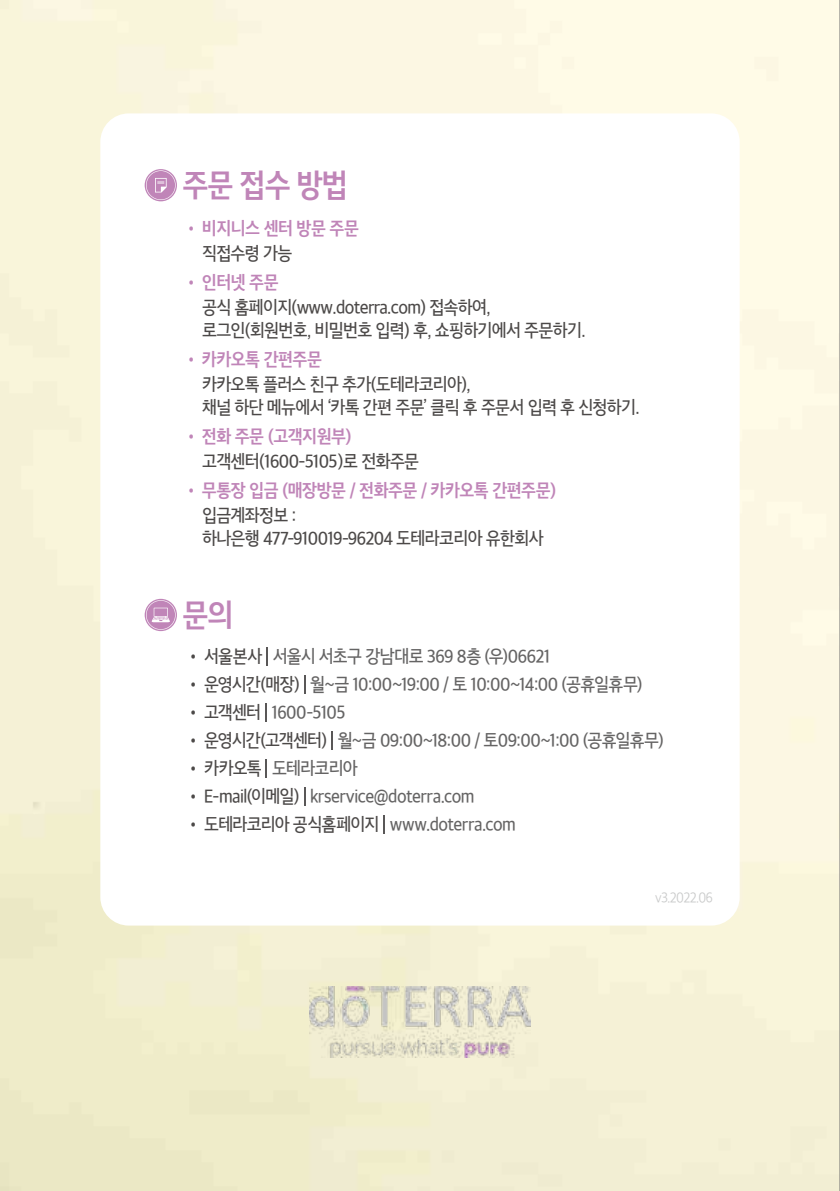
<style>
.page{position:relative;width:840px;height:1191px;background:#fff}
.page>*{position:absolute;margin:0;border:0;box-sizing:border-box;transform-origin:0 0}
.t1{font:31.4px "HI Gothic B";letter-spacing:-.04em;color:#c085b8;scale:.9 1}
.t2{font:18px "HI Gothic M";letter-spacing:-.045em;color:#656464;scale:.9 1}
.t3{font:18px/23px "HI Gothic M";letter-spacing:-.04em;color:#4c4948;scale:.9 1}
.t4{font:18px "HI Gothic B";letter-spacing:-.04em;color:#c085b8;scale:.9 1}
.t5{font:14px "HI Gothic L";letter-spacing:-.04em;color:#c9caca;scale:.9 1}
.s1{font-family:"HI Gothic M"}
.s2{color:#4c4948}
</style>
<div class="page">
<svg style="left:145px;top:599px;width:32px;height:32px"></svg>
<svg style="left:146px;top:600px;width:29px;height:30px"></svg>
<svg style="left:266px;top:647px;width:2px;height:18px"></svg>
<svg style="left:304px;top:675px;width:1px;height:18px"></svg>
<svg style="left:265px;top:703px;width:2px;height:18px"></svg>
<svg style="left:331px;top:731px;width:2px;height:18px"></svg>
<svg style="left:265px;top:759px;width:2px;height:18px"></svg>
<svg style="left:304px;top:787px;width:1px;height:18px"></svg>
<svg style="left:383px;top:815px;width:2px;height:18px"></svg>
<svg style="left:145px;top:169px;width:32px;height:32px"></svg>
<svg style="left:146px;top:170px;width:29px;height:30px"></svg>
<img style="left:309px;top:986px;width:221px;height:71px">
<hr style="left:839px;top:0;width:1px;height:1191px;background:#727171">
<h1 class="t1" style="left:182px;top:170px;width:186px">주문 접수 방법</h1>
<p class="t4" style="left:184px;top:220px;width:196px"><span class="s1">•</span> 비지니스 센터 방문 주문</p>
<p class="t3" style="left:202px;top:242px;width:102px">직접수령 가능</p>
<p class="t4" style="left:184px;top:274px;width:107px"><span class="s1">•</span> 인터넷 주문</p>
<p class="t3" style="left:202px;top:296px;width:427px">공식 홈페이지(www.doterra.com) 접속하여, 로그인(회원번호, 비밀번호 입력) 후, 쇼핑하기에서 주문하기.</p>
<p class="t4" style="left:184px;top:351px;width:155px"><span class="s1">•</span> 카카오톡 간편주문</p>
<p class="t3" style="left:202px;top:373px;width:487px">카카오톡 플러스 친구 추가(도테라코리아),<br>채널 하단 메뉴에서 ‘카톡 간편 주문’ 클릭 후 주문서 입력 후 신청하기.</p>
<p class="t4" style="left:184px;top:428px;width:188px"><span class="s1">•</span> 전화 주문 (고객지원부)</p>
<p class="t3" style="left:202px;top:450px;width:242px">고객센터(1600-5105)로 전화주문</p>
<p class="t4" style="left:184px;top:482px;width:415px"><span class="s1">•</span> 무통장 입금 (매장방문 / 전화주문 / 카카오톡 간편주문)</p>
<p class="t3" style="left:202px;top:504px;width:381px">입금계좌정보 :<br>하나은행 477-910019-96204 도테라코리아 유한회사</p>
<h1 class="t1" style="left:182px;top:600px;width:58px">문의</h1>
<p class="t2" style="left:186px;top:647px;width:406px"><span class="s2">• 서울본사</span> 서울시 서초구 강남대로 369 8층 (우)06621</p>
<p class="t2" style="left:186px;top:675px;width:508px"><span class="s2">• 운영시간(매장)</span> 월~금 10:00~19:00 / 토 10:00~14:00 (공휴일휴무)</p>
<p class="t2" style="left:186px;top:703px;width:178px"><span class="s2">• 고객센터</span> 1600-5105</p>
<p class="t2" style="left:186px;top:731px;width:532px"><span class="s2">• 운영시간(고객센터)</span> 월~금 09:00~18:00 / 토09:00~1:00 (공휴일휴무)</p>
<p class="t2" style="left:186px;top:759px;width:192px"><span class="s2">• 카카오톡</span> 도테라코리아</p>
<p class="t2" style="left:186px;top:787px;width:322px"><span class="s2">• E-mail(이메일)</span> krservice@doterra.com</p>
<p class="t2" style="left:186px;top:815px;width:368px"><span class="s2">• 도테라코리아 공식홈페이지</span> www.doterra.com</p>
<p class="t5" style="left:654px;top:890px;width:66px">v3.2022.06</p>
</div>
